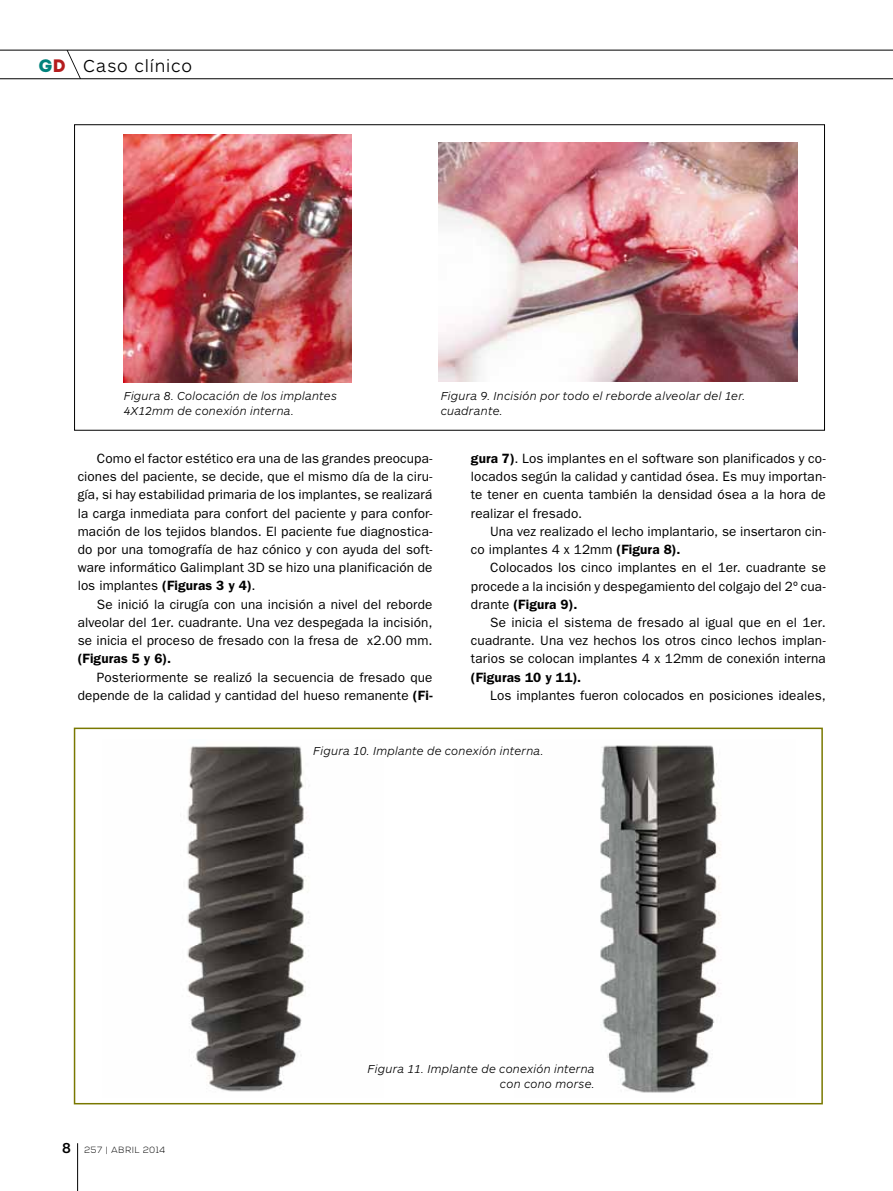
<style>
.page{position:relative;width:893px;height:1191px;background:#fff}
.page>*{position:absolute;margin:0;border:0;box-sizing:border-box;transform-origin:0 0}
.t1{font:300 18px "ARS Maquette Pro";letter-spacing:.045em;color:#000}
.t2{font:13.5px/18.1px "ITC Franklin Gothic Std";letter-spacing:.01em;color:#000;text-align:justify}
.t3{font:600 13.5px "ITC Franklin Gothic Std";letter-spacing:.01em;color:#000}
.t4{font:italic 300 12px/15px "ARS Maquette Pro";letter-spacing:.015em;color:#000}
.t5{font:300 9px "Nexa";letter-spacing:.075em;color:#000}
.s1{font-family:"Intro";font-weight:400;color:#00827c}
.s2{font-family:"Intro";font-weight:400;color:#b41c1d}
.s3{font-weight:600}
.s4{font-family:"ARS Maquette Pro";font-weight:500;font-size:15px}
</style>
<div class="page">
<div style="left:74px;top:727px;width:749px;height:377px;border:2px solid #797800"></div>
<hr style="left:77px;top:1143px;width:1px;height:48px;background:#000">
<svg style="left:0;top:50px;width:893px;height:29px"></svg>
<img style="left:124px;top:135px;width:228px;height:247px">
<img style="left:438px;top:142px;width:360px;height:239px">
<img style="left:187px;top:746px;width:122px;height:346px">
<img style="left:600px;top:745px;width:121px;height:348px">
<h1 class="t1" style="left:38px;top:54px;width:155px"><span class="s1">g</span><span class="s2">d</span> Caso clínico</h1>
<p class="t4" style="left:124px;top:387px;width:215px">Figura 8. Colocación de los implantes<br>4X12mm de conexión interna.</p>
<p class="t4" style="left:441px;top:387px;width:306px">Figura 9. Incisión por todo el reborde alveolar del 1er. cuadrante.</p>
<p class="t2" style="left:78px;top:449px;width:356px;text-indent:19px">Como el factor estético era una de las grandes preocupa&shy;ciones del paciente, se decide, que el mismo día de la ciru&shy;gía, si hay estabilidad primaria de los implantes, se realizará la carga inmediata para confort del paciente y para confor&shy;mación de los tejidos blandos. El paciente fue diagnostica&shy;do por una tomografía de haz cónico y con ayuda del soft&shy;ware informático Galimplant 3D se hizo una planificación de los implantes <span class="s3">(Figuras 3 y 4)</span>.</p>
<p class="t2" style="left:78px;top:595px;width:356px;text-indent:19px">Se inició la cirugía con una incisión a nivel del reborde alveolar del 1er. cuadrante. Una vez despegada la incisión, se inicia el proceso de fresado con la fresa de x2.00 mm.</p>
<p class="t3" style="left:78px;top:651px;width:95px">(Figuras 5 y 6).</p>
<p class="t2" style="left:78px;top:668px;width:356px;text-align:right">Posteriormente se realizó la secuencia de fresado que depende de la calidad y cantidad del hueso remanente <span class="s3">(Fi-</span></p>
<p class="t2" style="left:471px;top:449px;width:356px"><span class="s3">gura 7)</span>. Los implantes en el software son planificados y co&shy;locados según la calidad y cantidad ósea. Es muy importan&shy;te tener en cuenta también la densidad ósea a la hora de realizar el fresado.</p>
<p class="t2" style="left:471px;top:522px;width:356px;text-indent:19px">Una vez realizado el lecho implantario, se insertaron cin&shy;co implantes 4 x 12mm <span class="s3">(Figura 8).</span></p>
<p class="t2" style="left:471px;top:559px;width:356px;text-indent:19px">Colocados los cinco implantes en el 1er. cuadrante se procede a la incisión y despegamiento del colgajo del 2º cua&shy;drante <span class="s3">(Figura 9).</span></p>
<p class="t2" style="left:471px;top:613px;width:356px;text-indent:19px">Se inicia el sistema de fresado al igual que en el 1er. cuadrante. Una vez hechos los otros cinco lechos implan&shy;tarios se colocan implantes 4 x 12mm de conexión interna</p>
<p class="t3" style="left:471px;top:669px;width:112px">(Figuras 10 y 11).</p>
<p class="t2" style="left:490px;top:686px;width:337px">Los implantes fueron colocados en posiciones ideales,</p>
<p class="t4" style="left:313px;top:743px;width:232px">Figura 10. Implante de conexión interna.</p>
<p class="t5" style="left:62px;top:1144px;width:105px"><span class="s4">8</span> 257 | abril 2014</p>
<p class="t4" style="left:368px;top:1060px;width:229px;text-align:right">Figura 11. Implante de conexión interna con cono morse.</p>
</div>
